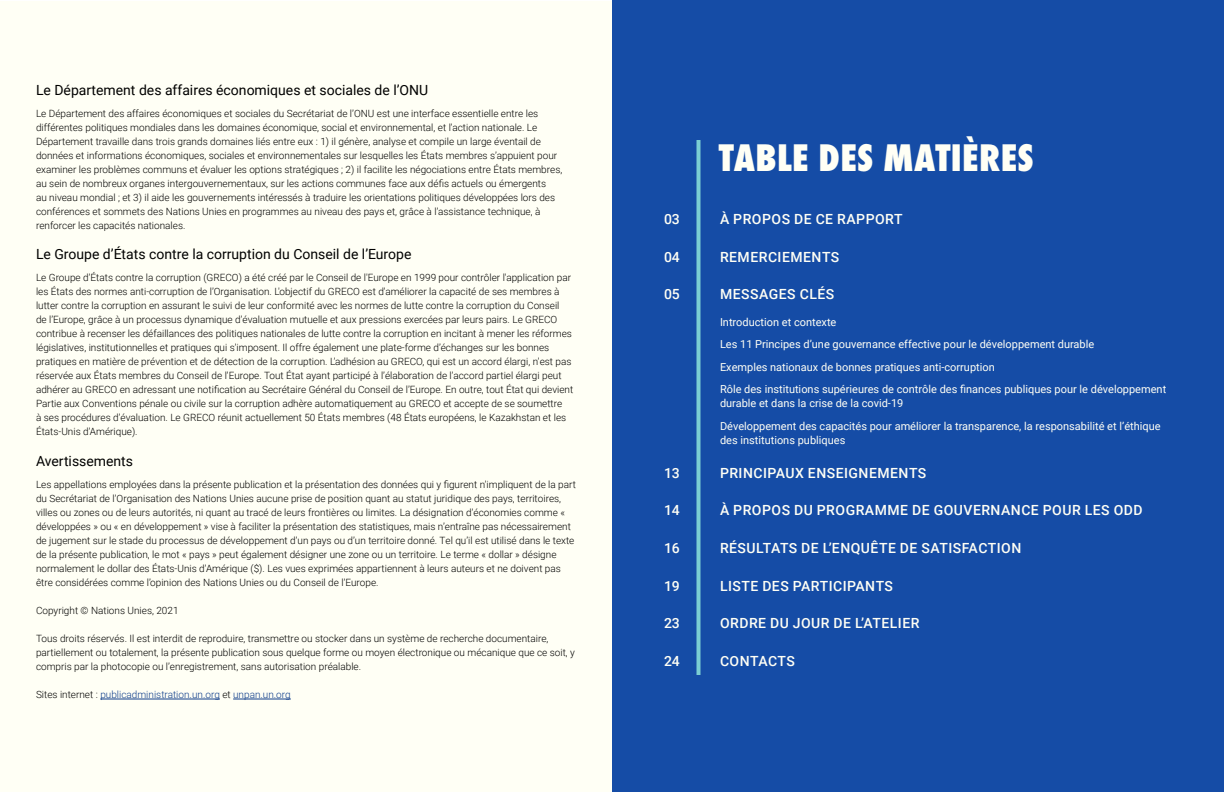
<style>
.page{position:relative;width:1224px;height:792px;background:#fff}
.page>*{position:absolute;margin:0;border:0;box-sizing:border-box;transform-origin:0 0}
.t1{font:800 40px "Futura PT Cond";letter-spacing:.01em;color:#fffff5}
.t2{font:500 14px "Roboto";letter-spacing:.035em;color:#fffff5}
.t3{font:14px "Roboto";color:#000}
.t4{font:11px/22.4px "Roboto";color:#fffff5}
.t5{font:300 10px/14px "Roboto";color:#000}
.t6{font:300 10px "Roboto";color:#0e3d8a}
.s1{color:#000}
</style>
<div class="page">
<div style="left:0;top:1px;width:612px;height:791px;background:#fffff5"></div>
<div style="left:612px;top:0;width:612px;height:792px;background:#154ca6"></div>
<hr style="left:100px;top:699px;width:120px;height:1px;background:#0e3d8a">
<hr style="left:233px;top:699px;width:58px;height:1px;background:#0e3d8a">
<svg style="left:696px;top:140px;width:4px;height:535px;background:#6ebdcd"></svg>
<h2 class="t3" style="left:36px;top:80px;width:394px">Le Département des affaires économiques et sociales de l’ONU</h2>
<p class="t5" style="left:36px;top:106px;width:528px">Le Département des affaires économiques et sociales du Secrétariat de l’ONU est une interface essentielle entre les différentes politiques mondiales dans les domaines économique, social et environnemental, et l’action nationale. Le Département travaille dans trois grands domaines liés entre eux : 1) il génère, analyse et compile un large éventail de données et informations économiques, sociales et environnementales sur lesquelles les États membres s’appuient pour examiner les problèmes communs et évaluer les options stratégiques ; 2) il facilite les négociations entre États membres, au sein de nombreux organes intergouvernementaux, sur les actions communes face aux défis actuels ou émergents<br>au niveau mondial ; et 3) il aide les gouvernements intéressés à traduire les orientations politiques développées lors des conférences et sommets des Nations Unies en programmes au niveau des pays et, grâce à l’assistance technique, à renforcer les capacités nationales.</p>
<h2 class="t3" style="left:36px;top:245px;width:377px">Le Groupe d’États contre la corruption du Conseil de l’Europe</h2>
<p class="t5" style="left:36px;top:271px;width:539px">Le Groupe d’États contre la corruption (GRECO) a été créé par le Conseil de l'Europe en 1999 pour contrôler l'application par les États des normes anti-corruption de l’Organisation. L'objectif du GRECO est d’améliorer la capacité de ses membres à lutter contre la corruption en assurant le suivi de leur conformité avec les normes de lutte contre la corruption du Conseil<br>de l’Europe, grâce à un processus dynamique d’évaluation mutuelle et aux pressions exercées par leurs pairs. Le GRECO contribue à recenser les défaillances des politiques nationales de lutte contre la corruption en incitant à mener les réformes législatives, institutionnelles et pratiques qui s’imposent. Il offre également une plate-forme d’échanges sur les bonnes pratiques en matière de prévention et de détection de la corruption. L’adhésion au GRECO, qui est un accord élargi, n’est pas réservée aux États membres du Conseil de l’Europe. Tout État ayant participé à l’élaboration de l’accord partiel élargi peut adhérer au GRECO en adressant une notification au Secrétaire Général du Conseil de l’Europe. En outre, tout État qui devient Partie aux Conventions pénale ou civile sur la corruption adhère automatiquement au GRECO et accepte de se soumettre<br>à ses procédures d’évaluation. Le GRECO réunit actuellement 50 États membres (48 États européens, le Kazakhstan et les États-Unis d’Amérique).</p>
<h2 class="t3" style="left:36px;top:451px;width:99px">Avertissements</h2>
<p class="t5" style="left:36px;top:477px;width:542px">Les appellations employées dans la présente publication et la présentation des données qui y figurent n’impliquent de la part du Secrétariat de l’Organisation des Nations Unies aucune prise de position quant au statut juridique des pays, territoires, villes ou zones ou de leurs autorités, ni quant au tracé de leurs frontières ou limites. La désignation d’économies comme « développées » ou « en développement » vise à faciliter la présentation des statistiques, mais n’entraîne pas nécessairement de jugement sur le stade du processus de développement d’un pays ou d’un territoire donné. Tel qu’il est utilisé dans le texte de la présente publication, le mot « pays » peut également désigner une zone ou un territoire. Le terme « dollar » désigne normalement le dollar des États-Unis d’Amérique ($). Les vues exprimées appartiennent à leurs auteurs et ne doivent pas être considérées comme l’opinion des Nations Unies ou du Conseil de l’Europe.</p>
<p class="t5" style="left:36px;top:603px;width:144px">Copyright © Nations Unies, 2021</p>
<p class="t5" style="left:36px;top:631px;width:541px">Tous droits réservés. Il est interdit de reproduire, transmettre ou stocker dans un système de recherche documentaire, partiellement ou totalement, la présente publication sous quelque forme ou moyen électronique ou mécanique que ce soit, y compris par la photocopie ou l’enregistrement, sans autorisation préalable.</p>
<p class="t6" style="left:36px;top:688px;width:256px"><span class="s1">Sites internet :</span> publicadministration.un.org <span class="s1">et</span> unpan.un.org</p>
<h1 class="t1" style="left:719px;top:134px;width:316px">TABLE DES MATIÈRES</h1>
<h2 class="t2" style="left:664px;top:209px;width:17px">03</h2>
<h2 class="t2" style="left:720px;top:209px;width:184px">À PROPOS DE CE RAPPORT</h2>
<h2 class="t2" style="left:664px;top:247px;width:17px">04</h2>
<h2 class="t2" style="left:720px;top:247px;width:121px">REMERCIEMENTS</h2>
<h2 class="t2" style="left:664px;top:285px;width:17px">05</h2>
<h2 class="t2" style="left:720px;top:285px;width:116px">MESSAGES CLÉS</h2>
<p class="t4" style="left:720px;top:310px;width:448px">Introduction et contexte<br>Les 11 Principes d’une gouvernance effective pour le développement durable<br>Exemples nationaux de bonnes pratiques anti-corruption<br>Rôle des institutions supérieures de contrôle des finances publiques pour le développement</p>
<p class="t4" style="left:720px;top:392px;width:442px">durable et dans la crise de la covid-19<br>Développement des capacités pour améliorer la transparence, la responsabilité et l’éthique</p>
<p class="t4" style="left:720px;top:429px;width:127px">des institutions publiques</p>
<h2 class="t2" style="left:664px;top:463px;width:17px">13</h2>
<h2 class="t2" style="left:720px;top:463px;width:208px">PRINCIPAUX ENSEIGNEMENTS</h2>
<h2 class="t2" style="left:664px;top:501px;width:17px">14</h2>
<h2 class="t2" style="left:720px;top:501px;width:424px">À PROPOS DU PROGRAMME DE GOUVERNANCE POUR LES ODD</h2>
<h2 class="t2" style="left:664px;top:538px;width:17px">16</h2>
<h2 class="t2" style="left:720px;top:538px;width:303px">RÉSULTATS DE L’ENQUÊTE DE SATISFACTION</h2>
<h2 class="t2" style="left:664px;top:576px;width:17px">19</h2>
<h2 class="t2" style="left:720px;top:576px;width:175px">LISTE DES PARTICIPANTS</h2>
<h2 class="t2" style="left:664px;top:613px;width:17px">23</h2>
<h2 class="t2" style="left:720px;top:613px;width:201px">ORDRE DU JOUR DE L’ATELIER</h2>
<h2 class="t2" style="left:664px;top:651px;width:17px">24</h2>
<h2 class="t2" style="left:720px;top:651px;width:76px">CONTACTS</h2>
</div>
